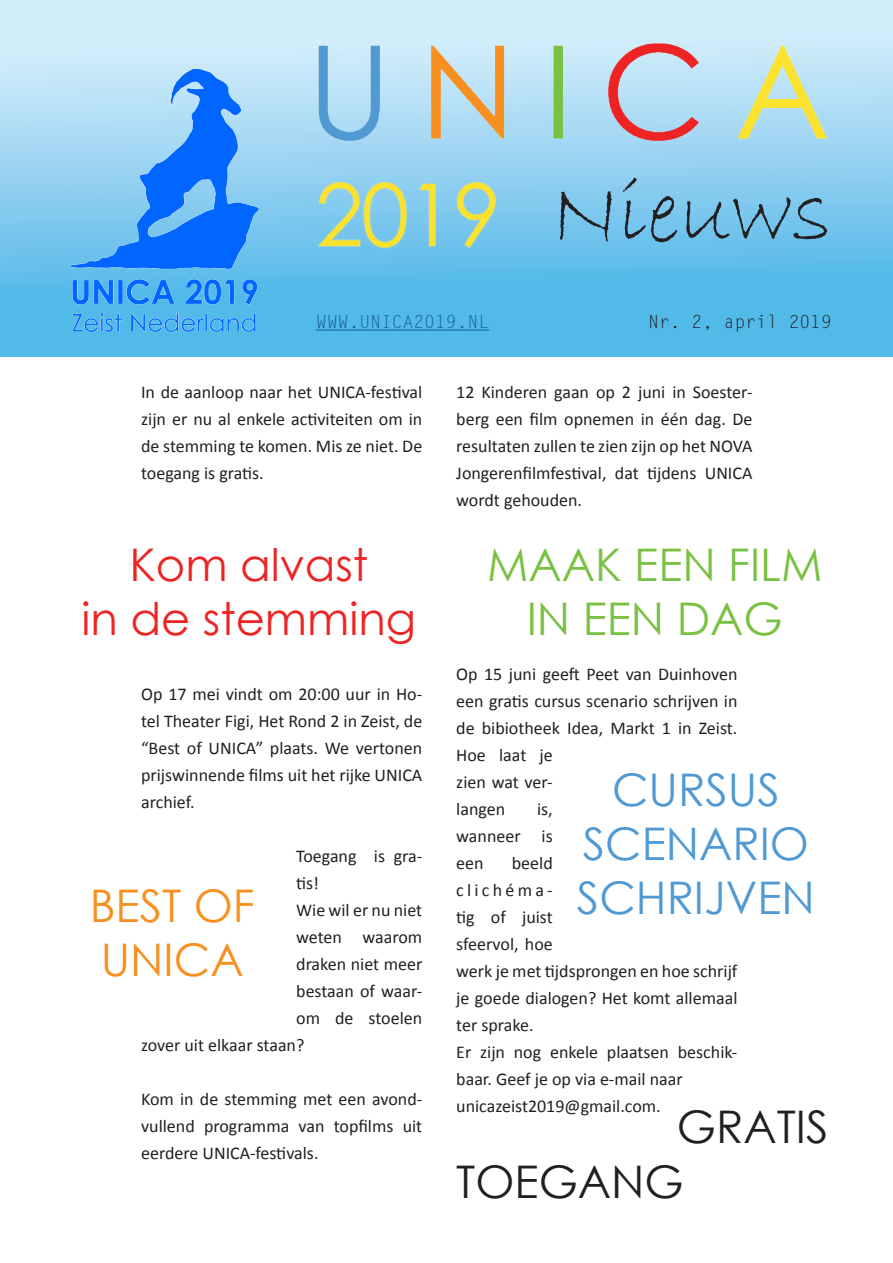
<style>
.page{position:relative;width:893px;height:1263px;background:#fff}
.page>*{position:absolute;margin:0;border:0;box-sizing:border-box;transform-origin:0 0}
.t1{font:91.5px "Bradley Hand ITC";color:#231f20}
.t2{font:45px "Century Gothic";color:#5099d3}
.t3{font:45px "Century Gothic";color:#ee2424}
.t4{font:45px/54px "Century Gothic";color:#79c143;text-align:center}
.t5{font:45px "Century Gothic";color:#231f20}
.t6{font:45px/54px "Century Gothic";color:#f7901e}
.t7{font:18px/27px "Calibri";color:#231f20;text-align:justify}
.t8{font:18px "Letter Gothic Std";color:#175d9e}
.t9{font:18px "Letter Gothic Std";color:#231f20}
</style>
<div class="page">
<svg style="left:0;top:0;width:893px;height:357px;background:#81cbef"></svg>
<img style="left:54px;top:60px;width:221px;height:283px">
<img style="left:298px;top:24px;width:558px;height:142px">
<img style="left:303px;top:166px;width:234px;height:102px">
<hr style="left:316px;top:330px;width:173px;height:1px;background:#175d9e">
<p class="t8" style="left:316px;top:311px;width:174px">WWW.UNICA2019.NL</p>
<p class="t1" style="left:550px;top:154px;width:283px">Nieuws</p>
<p class="t9" style="left:648px;top:311px;width:185px">Nr. 2, april 2019</p>
<p class="t7" style="left:141px;top:377px;width:283px">In de aanloop naar het UNICA-festival zijn er nu al enkele activiteiten om in de stemming te komen. Mis ze niet. De toegang is gratis.</p>
<p class="t3" style="left:129px;top:533px;width:240px">Kom alvast</p>
<p class="t3" style="left:81px;top:587px;width:336px">in de stemming</p>
<p class="t7" style="left:141px;top:680px;width:283px">Op 17 mei vindt om 20:00 uur in Ho&shy;tel Theater Figi, Het Rond 2 in Zeist, de “Best of UNICA” plaats. We vertonen prijswinnende films uit het rijke UNICA archief.</p>
<p class="t7" style="left:296px;top:842px;width:128px">Toegang is gra&shy;tis!</p>
<p class="t7" style="left:296px;top:896px;width:128px">Wie wil er nu niet</p>
<p class="t7" style="left:296px;top:923px;width:128px">weten waarom</p>
<p class="t7" style="left:296px;top:950px;width:128px">draken niet meer</p>
<p class="t7" style="left:296px;top:977px;width:128px">bestaan of waar-</p>
<p class="t7" style="left:296px;top:1004px;width:128px">om de stoelen</p>
<p class="t7" style="left:141px;top:1031px;width:165px">zover uit elkaar staan?</p>
<p class="t6" style="left:90px;top:878px;width:166px">BEST OF<br>UNICA</p>
<p class="t7" style="left:141px;top:1085px;width:283px">Kom in de stemming met een avond&shy;vullend programma van topfilms uit eerdere UNICA-festivals.</p>
<p class="t7" style="left:456px;top:377px;width:298px">12 Kinderen gaan op 2 juni in Soester&shy;berg een film opnemen in één dag. De resultaten zullen te zien zijn op het NOVA Jongerenfilmfestival, dat tijdens UNICA wordt gehouden.</p>
<p class="t4" style="left:487px;top:537px;width:337px">MAAK EEN FILM<br>IN EEN DAG</p>
<p class="t7" style="left:456px;top:660px;width:283px;text-align:left">Op 15 juni geeft Peet van Duinhoven een gratis cursus scenario schrijven in de bibiotheek Idea, Markt 1 in Zeist.<br>Hoe laat je<br>zien wat ver-<br>langen</p>
<p class="t2" style="left:612px;top:758px;width:169px">CURSUS</p>
<p class="t2" style="left:583px;top:812px;width:228px">SCENARIO</p>
<p class="t2" style="left:577px;top:866px;width:239px">SCHRIJVEN</p>
<p class="t7" style="left:456px;top:795px;width:98px;text-indent:81px">is, wanneer is een</p>
<p class="t7" style="left:456px;top:849px;width:283px;text-align:left;text-indent:56px">beeld<br>clichéma-<br>tig of juist<br>sfeervol, hoe<br>werk je met tijdsprongen en hoe schrijf je goede dialogen? Het komt allemaal ter sprake.</p>
<p class="t7" style="left:456px;top:1038px;width:283px">Er zijn nog enkele plaatsen beschik&shy;baar. Geef je op via e-mail naar</p>
<p class="t7" style="left:456px;top:1092px;width:206px">unicazeist2019@gmail.com.</p>
<p class="t5" style="left:677px;top:1095px;width:153px">GRATIS</p>
<p class="t5" style="left:456px;top:1150px;width:229px">TOEGANG</p>
</div>
